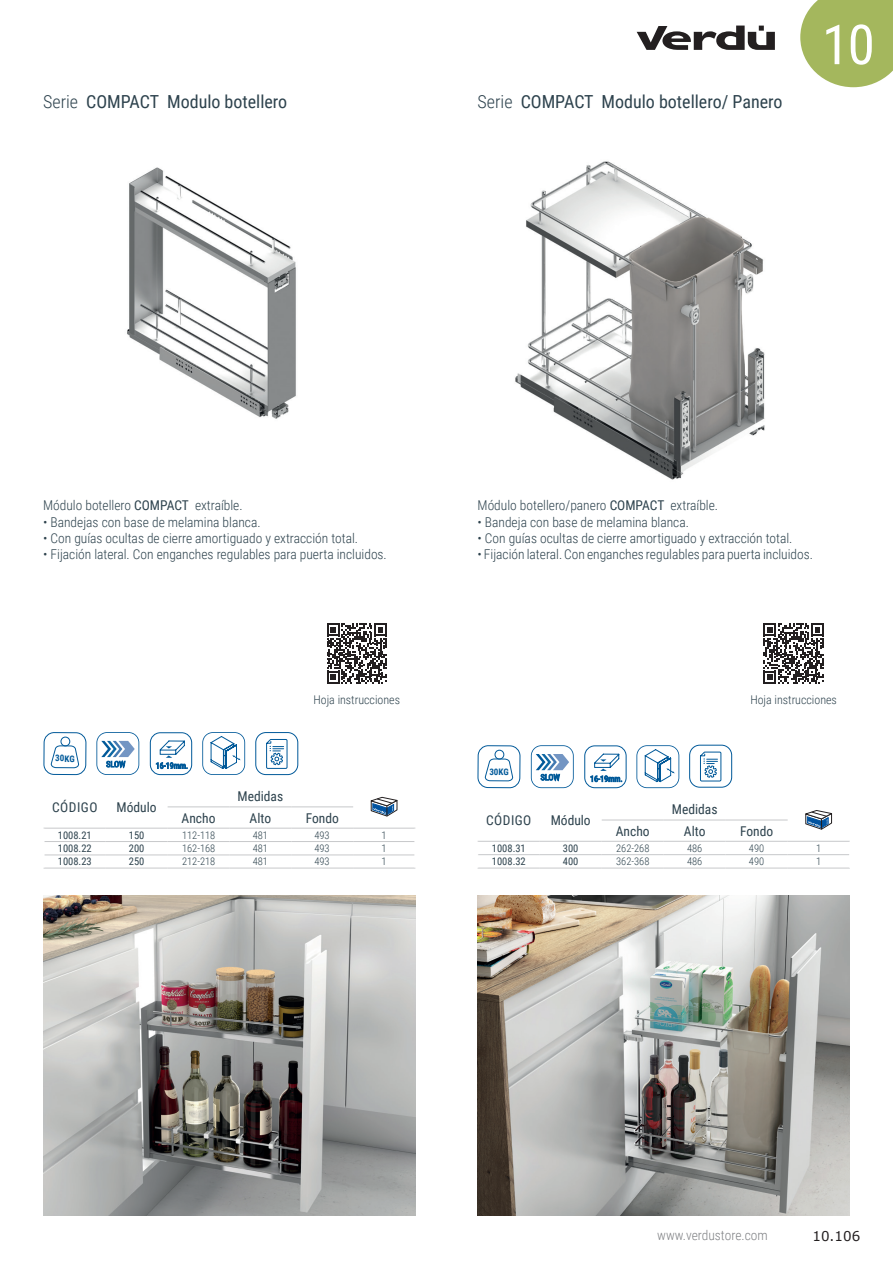
<style>
.page{position:relative;width:893px;height:1263px;background:#fff}
.page>*{position:absolute;margin:0;border:0;box-sizing:border-box;transform-origin:0 0}
.t1{font:55.2px "Roboto Condensed";color:#fff}
.t2{font:18px "Roboto Condensed";color:#2d424d}
.t3{font:300 13.5px "Roboto Condensed";color:#2d424d}
.t4{font:13.5px "Roboto Condensed";color:#2d424d}
.t5{font:300 13.5px "Roboto Condensed";color:#808285}
.t6{font:13.5px "Verdana";color:#231f20}
.t7{font:300 12px "Roboto Condensed";color:#2d424d}
.t8{font:300 10.5px "Roboto Condensed";color:#2d424d}
.t9{font:10.5px "Roboto Condensed";color:#2d424d}
.t10{font:700 9px "Roboto Condensed";letter-spacing:-.01em;color:#005999}
.t11{font:8.25px "Roboto Condensed";color:#005999}
.s1{font-weight:300}
.s2{font-weight:400}
</style>
<div class="page">
<svg style="left:800px;top:0;width:93px;height:87px;background:#afbf70"></svg>
<svg style="left:637px;top:26px;width:138px;height:24px"></svg>
<img style="left:127px;top:167px;width:169px;height:252px">
<img style="left:515px;top:161px;width:250px;height:319px">
<img style="left:43px;top:895px;width:372px;height:320px">
<img style="left:478px;top:895px;width:372px;height:320px">
<hr style="left:168px;top:806px;width:61px;height:1px;background:#c7c8ca">
<hr style="left:229px;top:806px;width:62px;height:1px;background:#c7c8ca">
<hr style="left:291px;top:806px;width:62px;height:1px;background:#c7c8ca">
<hr style="left:44px;top:828px;width:62px;height:1px;background:#c7c8ca">
<hr style="left:106px;top:828px;width:62px;height:1px;background:#c7c8ca">
<hr style="left:168px;top:828px;width:61px;height:1px;background:#c7c8ca">
<hr style="left:229px;top:828px;width:62px;height:1px;background:#c7c8ca">
<hr style="left:291px;top:828px;width:62px;height:1px;background:#c7c8ca">
<hr style="left:353px;top:828px;width:62px;height:1px;background:#c7c8ca">
<hr style="left:44px;top:841px;width:62px;height:1px;background:#c7c8ca">
<hr style="left:106px;top:841px;width:62px;height:1px;background:#c7c8ca">
<hr style="left:168px;top:841px;width:61px;height:1px;background:#c7c8ca">
<hr style="left:229px;top:841px;width:62px;height:1px;background:#c7c8ca">
<hr style="left:291px;top:841px;width:62px;height:1px;background:#c7c8ca">
<hr style="left:353px;top:841px;width:62px;height:1px;background:#c7c8ca">
<hr style="left:44px;top:854px;width:62px;height:1px;background:#c7c8ca">
<hr style="left:229px;top:854px;width:62px;height:1px;background:#c7c8ca">
<hr style="left:291px;top:854px;width:62px;height:1px;background:#c7c8ca">
<hr style="left:353px;top:854px;width:62px;height:1px;background:#c7c8ca">
<hr style="left:44px;top:868px;width:62px;height:1px;background:#c7c8ca">
<hr style="left:229px;top:868px;width:62px;height:1px;background:#c7c8ca">
<hr style="left:291px;top:868px;width:62px;height:1px;background:#c7c8ca">
<hr style="left:353px;top:868px;width:62px;height:1px;background:#c7c8ca">
<hr style="left:106px;top:854px;width:62px;height:1px;background:#c7c8ca">
<hr style="left:168px;top:854px;width:61px;height:1px;background:#c7c8ca">
<hr style="left:106px;top:868px;width:62px;height:1px;background:#c7c8ca">
<hr style="left:168px;top:868px;width:61px;height:1px;background:#c7c8ca">
<svg style="left:371px;top:797px;width:26px;height:19px"></svg>
<hr style="left:602px;top:820px;width:62px;height:1px;background:#c7c8ca">
<hr style="left:664px;top:820px;width:62px;height:1px;background:#c7c8ca">
<hr style="left:726px;top:820px;width:62px;height:1px;background:#c7c8ca">
<hr style="left:478px;top:841px;width:62px;height:1px;background:#c7c8ca">
<hr style="left:540px;top:841px;width:62px;height:1px;background:#c7c8ca">
<hr style="left:602px;top:841px;width:62px;height:1px;background:#c7c8ca">
<hr style="left:664px;top:841px;width:62px;height:1px;background:#c7c8ca">
<hr style="left:726px;top:841px;width:62px;height:1px;background:#c7c8ca">
<hr style="left:788px;top:841px;width:62px;height:1px;background:#c7c8ca">
<hr style="left:478px;top:854px;width:62px;height:1px;background:#c7c8ca">
<hr style="left:540px;top:854px;width:62px;height:1px;background:#c7c8ca">
<hr style="left:602px;top:854px;width:62px;height:1px;background:#c7c8ca">
<hr style="left:664px;top:854px;width:62px;height:1px;background:#c7c8ca">
<hr style="left:726px;top:854px;width:62px;height:1px;background:#c7c8ca">
<hr style="left:788px;top:854px;width:61px;height:1px;background:#c7c8ca">
<hr style="left:478px;top:868px;width:62px;height:1px;background:#c7c8ca">
<hr style="left:540px;top:868px;width:62px;height:1px;background:#c7c8ca">
<hr style="left:602px;top:868px;width:62px;height:1px;background:#c7c8ca">
<hr style="left:664px;top:868px;width:62px;height:1px;background:#c7c8ca">
<hr style="left:726px;top:868px;width:62px;height:1px;background:#c7c8ca">
<hr style="left:788px;top:868px;width:62px;height:1px;background:#c7c8ca">
<svg style="left:806px;top:810px;width:26px;height:19px"></svg>
<svg style="left:96px;top:732px;width:43px;height:43px"></svg>
<svg style="left:531px;top:745px;width:43px;height:43px"></svg>
<div style="left:150px;top:732px;width:42px;height:43px;border:1px solid #005999;border-radius:10px"></div>
<svg style="left:159px;top:740px;width:26px;height:18px"></svg>
<div style="left:584px;top:745px;width:42px;height:43px;border:1px solid #005999;border-radius:10px"></div>
<svg style="left:594px;top:753px;width:26px;height:18px"></svg>
<svg style="left:202px;top:732px;width:43px;height:43px"></svg>
<svg style="left:636px;top:745px;width:43px;height:43px"></svg>
<svg style="left:763px;top:623px;width:61px;height:61px"></svg>
<svg style="left:327px;top:623px;width:60px;height:61px"></svg>
<div style="left:689px;top:745px;width:43px;height:43px;border:1px solid #005999;border-radius:10px"></div>
<svg style="left:700px;top:751px;width:22px;height:31px"></svg>
<div style="left:255px;top:732px;width:43px;height:43px;border:1px solid #005999;border-radius:10px"></div>
<svg style="left:266px;top:739px;width:22px;height:30px"></svg>
<div style="left:43px;top:732px;width:43px;height:43px;border:1px solid #005999;border-radius:10px"></div>
<svg style="left:50px;top:745px;width:29px;height:24px"></svg>
<div style="left:61px;top:737px;width:9px;height:9px;border:1px solid #005999;border-radius:50%"></div>
<div style="left:477px;top:745px;width:43px;height:43px;border:1px solid #005999;border-radius:10px"></div>
<svg style="left:484px;top:758px;width:29px;height:24px"></svg>
<div style="left:495px;top:750px;width:9px;height:9px;border:1px solid #005999;border-radius:50%"></div>
<p class="t2" style="left:43px;top:89px;width:246px"><span class="s1">Serie</span> COMPACT Modulo botellero</p>
<p class="t2" style="left:478px;top:89px;width:306px"><span class="s1">Serie</span> COMPACT Modulo botellero/ Panero</p>
<h1 class="t1" style="left:822px;top:6px;width:54px">10</h1>
<p class="t3" style="left:43px;top:496px;width:201px">Módulo botellero <span class="s2">COMPACT</span> extraíble.</p>
<p class="t3" style="left:43px;top:512px;width:219px">• Bandejas con base de melamina blanca.</p>
<p class="t3" style="left:43px;top:529px;width:316px">• Con guías ocultas de cierre amortiguado y extracción total.</p>
<p class="t3" style="left:43px;top:545px;width:345px">• Fijación lateral. Con enganches regulables para puerta incluidos.</p>
<p class="t3" style="left:478px;top:496px;width:242px">Módulo botellero/panero <span class="s2">COMPACT</span> extraíble.</p>
<p class="t3" style="left:478px;top:512px;width:213px">• Bandeja con base de melamina blanca.</p>
<p class="t3" style="left:478px;top:529px;width:316px">• Con guías ocultas de cierre amortiguado y extracción total.</p>
<p class="t3" style="left:478px;top:545px;width:337px">• Fijación lateral. Con enganches regulables para puerta incluidos.</p>
<p class="t10" style="left:55px;top:752px;width:21px">30KG</p>
<p class="t11" style="left:106px;top:758px;width:21px">SLOW</p>
<p class="t11" style="left:156px;top:760px;width:34px">16-19mm.</p>
<p class="t7" style="left:313px;top:692px;width:88px">Hoja instrucciones</p>
<p class="t7" style="left:750px;top:692px;width:88px">Hoja instrucciones</p>
<p class="t10" style="left:489px;top:765px;width:21px">30KG</p>
<p class="t11" style="left:541px;top:771px;width:21px">SLOW</p>
<p class="t11" style="left:590px;top:773px;width:34px">16-19mm.</p>
<p class="t4" style="left:52px;top:797px;width:47px">CÓDIGO</p>
<p class="t4" style="left:117px;top:797px;width:42px">Módulo</p>
<p class="t4" style="left:238px;top:787px;width:47px">Medidas</p>
<p class="t4" style="left:182px;top:808px;width:35px">Ancho</p>
<p class="t4" style="left:250px;top:808px;width:23px">Alto</p>
<p class="t4" style="left:306px;top:808px;width:35px">Fondo</p>
<p class="t9" style="left:58px;top:828px;width:35px">1008.21</p>
<p class="t9" style="left:129px;top:828px;width:17px">150</p>
<p class="t8" style="left:182px;top:828px;width:35px">112-118</p>
<p class="t8" style="left:253px;top:828px;width:17px">481</p>
<p class="t8" style="left:314px;top:828px;width:17px">493</p>
<p class="t8" style="left:382px;top:828px;width:7px">1</p>
<p class="t9" style="left:58px;top:841px;width:35px">1008.22</p>
<p class="t9" style="left:129px;top:841px;width:17px">200</p>
<p class="t8" style="left:182px;top:841px;width:35px">162-168</p>
<p class="t8" style="left:253px;top:841px;width:17px">481</p>
<p class="t8" style="left:314px;top:841px;width:17px">493</p>
<p class="t8" style="left:382px;top:841px;width:7px">1</p>
<p class="t9" style="left:58px;top:854px;width:35px">1008.23</p>
<p class="t9" style="left:129px;top:854px;width:17px">250</p>
<p class="t8" style="left:182px;top:854px;width:35px">212-218</p>
<p class="t8" style="left:253px;top:854px;width:17px">481</p>
<p class="t8" style="left:314px;top:854px;width:17px">493</p>
<p class="t8" style="left:382px;top:854px;width:7px">1</p>
<p class="t4" style="left:486px;top:811px;width:47px">CÓDIGO</p>
<p class="t4" style="left:551px;top:811px;width:42px">Módulo</p>
<p class="t4" style="left:672px;top:800px;width:47px">Medidas</p>
<p class="t4" style="left:616px;top:821px;width:35px">Ancho</p>
<p class="t4" style="left:684px;top:821px;width:23px">Alto</p>
<p class="t4" style="left:740px;top:821px;width:35px">Fondo</p>
<p class="t9" style="left:492px;top:841px;width:35px">1008.31</p>
<p class="t9" style="left:563px;top:841px;width:17px">300</p>
<p class="t8" style="left:616px;top:841px;width:35px">262-268</p>
<p class="t8" style="left:687px;top:841px;width:17px">486</p>
<p class="t8" style="left:749px;top:841px;width:17px">490</p>
<p class="t8" style="left:816px;top:841px;width:7px">1</p>
<p class="t9" style="left:492px;top:854px;width:35px">1008.32</p>
<p class="t9" style="left:563px;top:854px;width:17px">400</p>
<p class="t8" style="left:616px;top:854px;width:35px">362-368</p>
<p class="t8" style="left:687px;top:854px;width:17px">486</p>
<p class="t8" style="left:749px;top:854px;width:17px">490</p>
<p class="t8" style="left:816px;top:854px;width:7px">1</p>
<p class="t5" style="left:657px;top:1225px;width:112px">www.verdustore.com</p>
<p class="t6" style="left:812px;top:1227px;width:49px">10.106</p>
</div>
